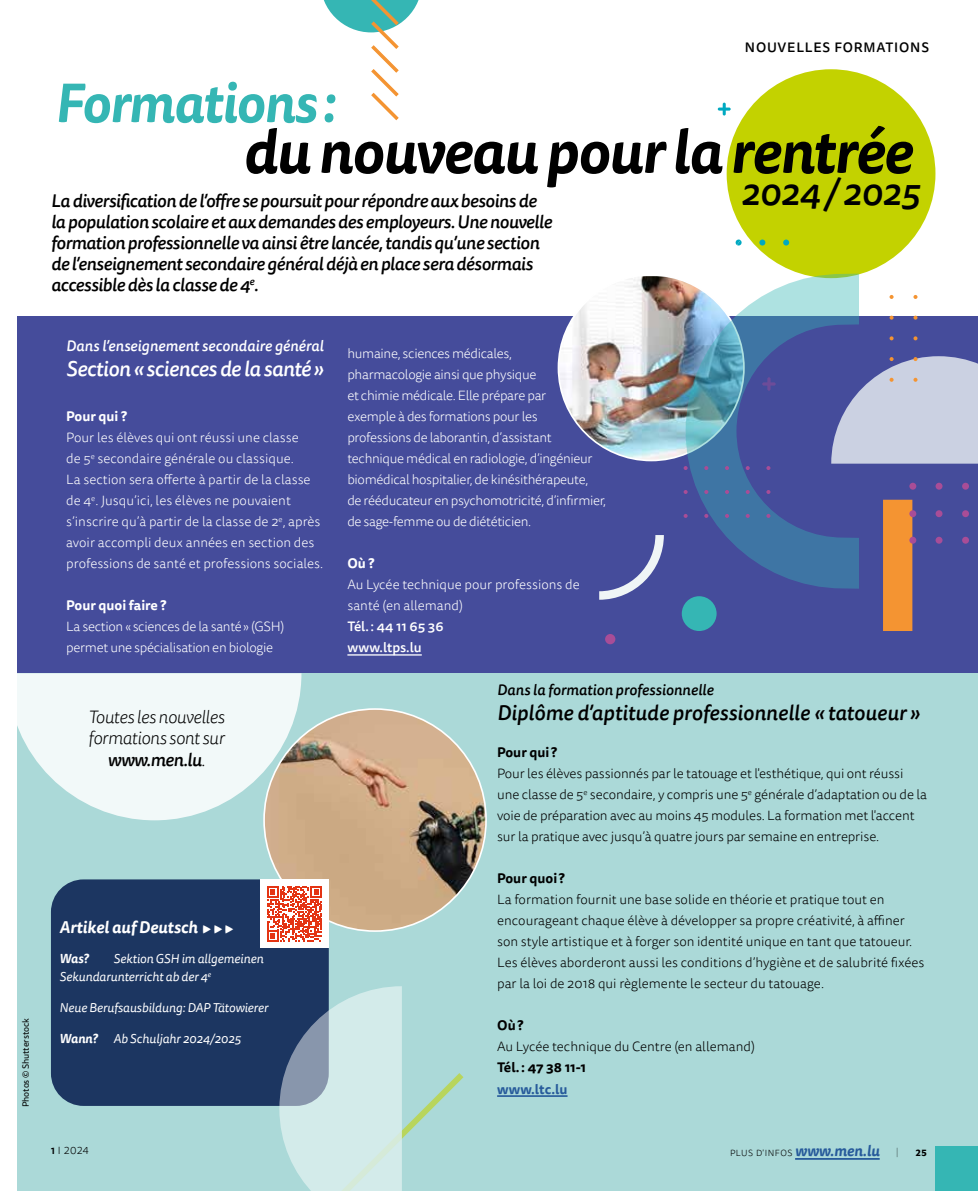
<style>
.page{position:relative;width:978px;height:1191px;background:#fff}
.page>*{position:absolute;margin:0;border:0;box-sizing:border-box;transform-origin:0 0}
.t1{font:italic 700 60px "Tisa Sans Pro";letter-spacing:-.02em;color:#000}
.t2{font:italic 700 54px "Tisa Sans Pro";letter-spacing:-.02em;color:#35b6b4}
.t3{font:italic 500 36.9px "Tisa Sans Pro";letter-spacing:-.01em;color:#000}
.t4{font:italic 500 21px "Tisa Sans Pro";letter-spacing:.005em;color:#000}
.t5{font:italic 500 21px "Tisa Sans Pro";letter-spacing:-.02em;color:#fff}
.t6{font:italic 500 18px/21px "Tisa Sans Pro";letter-spacing:-.02em;color:#000}
.t7{font:italic 300 18px/21.6px "Tisa Sans Pro";letter-spacing:-.02em;color:#000;text-align:center}
.t8{font:italic 700 16.5px "Tisa Sans Pro";color:#fff}
.t9{font:italic 500 15px "Tisa Sans Pro";letter-spacing:.005em;color:#fff}
.t10{font:italic 500 15px "Tisa Sans Pro";letter-spacing:.005em;color:#000}
.t11{font:300 13.5px/21px "Tisa Sans Pro";letter-spacing:-.005em;color:#000}
.t12{font:300 13.5px/21px "Tisa Sans Pro";letter-spacing:-.025em;color:#fff}
.t13{font:300 13.5px/21px "Tisa Sans Pro";color:#fff}
.t14{font:700 13.5px "Tisa Sans Pro";color:#000}
.t15{font:700 13.5px "Tisa Sans Pro";color:#fff}
.t16{font:500 13.5px/21px "Tisa Sans Pro";color:#fff}
.t17{font:500 13.5px "Tisa Sans Pro";letter-spacing:.06em;color:#000}
.t18{font:700 13.5px "Tisa Sans Pro";color:#275b9b}
.t19{font:italic 12.75px/18px "Tisa Sans Pro";letter-spacing:-.005em;color:#fff}
.t20{font:italic 700 12.75px "Tisa Sans Pro";color:#fff}
.t21{font:300 12px "Mr Eaves San OT";color:#000}
.t22{font:300 10.5px "Tisa Sans Pro";color:#000}
.t23{font:800 10.5px "Mr Eaves San OT";color:#000}
.t24{font:300 9px "Tisa Sans Pro";letter-spacing:.06em;color:#000}
.t25{font:9px "Tisa Sans Pro";letter-spacing:-.01em;color:#000}
.s1{font-weight:500}
.s2{font-weight:500;font-style:normal;font-size:15px}
.s3{font-weight:700}
.s4{font-weight:700;font-size:9px}
.s5{font-weight:700;font-style:italic;font-size:15px;color:#275b9b}
</style>
<div class="page">
<div style="left:727px;top:69px;width:208px;height:209px;background:#c3d200;border-radius:50%"></div>
<svg style="left:718px;top:103px;width:13px;height:12px"></svg>
<svg style="left:783px;top:239px;width:6px;height:6px"></svg>
<svg style="left:759px;top:239px;width:6px;height:6px"></svg>
<svg style="left:736px;top:239px;width:6px;height:6px"></svg>
<div style="left:17px;top:316px;width:961px;height:462px;background:#454c9b"></div>
<hr style="left:347px;top:654px;width:75px;height:1px;background:#fff">
<img style="left:558px;top:277px;width:126px;height:183px">
<div style="left:17px;top:673px;width:961px;height:518px;background:#abd9d8"></div>
<hr style="left:497px;top:1095px;width:71px;height:1px;background:#275b9b">
<svg style="left:323px;top:0;width:96px;height:121px"></svg>
<img style="left:264px;top:709px;width:222px;height:222px;border-radius:111px">
<img style="left:684px;top:272px;width:176px;height:317px">
<div style="left:883px;top:500px;width:29px;height:131px;background:#f49432"></div>
<svg style="left:684px;top:514px;width:4px;height:4px"></svg>
<svg style="left:684px;top:490px;width:4px;height:4px"></svg>
<svg style="left:684px;top:466px;width:4px;height:4px"></svg>
<svg style="left:702px;top:290px;width:276px;height:282px"></svg>
<div style="left:682px;top:596px;width:35px;height:35px;background:#35b6b4;border-radius:50%"></div>
<svg style="left:599px;top:535px;width:65px;height:65px"></svg>
<div style="left:605px;top:634px;width:10px;height:10px;background:#a84d97;border-radius:50%"></div>
<hr style="left:795px;top:1158px;width:85px;height:1px;background:#275b9b">
<div style="left:51px;top:879px;width:278px;height:227px;background:#1c3661;border-radius:32px"></div>
<div style="left:260px;top:879px;width:69px;height:69px;background:#fff"></div>
<svg style="left:267px;top:886px;width:55px;height:55px"></svg>
<svg style="left:255px;top:986px;width:208px;height:205px"></svg>
<div style="left:935px;top:1146px;width:43px;height:45px;background:#35b6b4"></div>
<svg style="left:17px;top:673px;width:284px;height:147px;background:#e5f0ee"></svg>
<p class="t25" style="left:20px;top:1107px;width:90px;rotate:-90deg">Photos © Shutterstock</p>
<h2 class="t2" style="left:55px;top:63px;width:283px">Formations:</h2>
<p class="t17" style="left:745px;top:38px;width:186px">NOUVELLES FORMATIONS</p>
<h1 class="t1" style="left:243px;top:107px;width:671px">du nouveau pour la rentrée</h1>
<h3 class="t3" style="left:741px;top:166px;width:180px">2024/2025</h3>
<p class="t6" style="left:51px;top:190px;width:503px">La diversification de l’offre se poursuit pour répondre aux besoins de la population scolaire et aux demandes des employeurs. Une nouvelle formation professionnelle va ainsi être lancée, tandis qu’une section de l’enseignement secondaire général déjà en place sera désormais accessible dès la classe de 4<sup>e</sup>.</p>
<p class="t9" style="left:66px;top:335px;width:259px">Dans l’enseignement secondaire général</p>
<h3 class="t5" style="left:66px;top:354px;width:259px">Section «sciences de la santé»</h3>
<p class="t15" style="left:66px;top:406px;width:62px">Pour qui ?</p>
<p class="t13" style="left:66px;top:427px;width:259px">Pour les élèves qui ont réussi une classe<br>de 5<sup>e</sup> secondaire générale ou classique.<br>La section sera offerte à partir de la classe de 4<sup>e</sup>. Jusqu’ici, les élèves ne pouvaient s’inscrire qu’à partir de la classe de 2<sup>e</sup>, après avoir accompli deux années en section des professions de santé et professions sociales.</p>
<p class="t15" style="left:66px;top:595px;width:102px">Pour quoi faire ?</p>
<p class="t12" style="left:66px;top:616px;width:220px">La section «sciences de la santé» (GSH) permet une spécialisation en biologie</p>
<h3 class="t7" style="left:88px;top:706px;width:138px">Toutes les nouvelles formations sont sur <span class="s1">www.men.lu</span>.</h3>
<p class="t8" style="left:59px;top:914px;width:176px">Artikel auf Deutsch <span class="s2">▸ ▸ ▸</span></p>
<p class="t20" style="left:59px;top:949px;width:31px">Was?</p>
<p class="t19" style="left:59px;top:950px;width:205px;text-indent:54px">Sektion GSH im allgemeinen<br>Sekundarunterricht ab der 4<sup>e</sup></p>
<p class="t19" style="left:59px;top:999px;width:210px">Neue Berufsausbildung: DAP Tätowierer</p>
<p class="t19" style="left:59px;top:1029px;width:183px"><span class="s3">Wann?</span> Ab Schuljahr 2024/2025</p>
<p class="t12" style="left:347px;top:343px;width:260px">humaine, sciences médicales,<br>pharmacologie ainsi que physique<br>et chimie médicale. Elle prépare par<br>exemple à des formations pour les<br>professions de laborantin, d’assistant technique médical en radiologie, d’ingénieur biomédical hospitalier, de kinésithérapeute,<br>de rééducateur en psychomotricité, d’infirmier, de sage-femme ou de diététicien.</p>
<p class="t15" style="left:347px;top:553px;width:29px">Où ?</p>
<p class="t13" style="left:347px;top:574px;width:234px">Au Lycée technique pour professions de santé (en allemand)</p>
<p class="t16" style="left:347px;top:616px;width:98px">Tél.: 44 11 65 36 www.ltps.lu</p>
<p class="t10" style="left:497px;top:679px;width:218px">Dans la formation professionnelle</p>
<h3 class="t4" style="left:497px;top:698px;width:425px">Diplôme d’aptitude professionnelle « tatoueur »</h3>
<p class="t14" style="left:497px;top:742px;width:61px">Pour qui ?</p>
<p class="t11" style="left:497px;top:763px;width:431px">Pour les élèves passionnés par le tatouage et l'esthétique, qui ont réussi une classe de 5<sup>e</sup> secondaire, y compris une 5<sup>e</sup> générale d’adaptation ou de la voie de préparation avec au moins 45 modules. La formation met l'accent sur la pratique avec jusqu’à quatre jours par semaine en entreprise.</p>
<p class="t14" style="left:497px;top:868px;width:69px">Pour quoi ?</p>
<p class="t11" style="left:497px;top:889px;width:429px">La formation fournit une base solide en théorie et pratique tout en encourageant chaque élève à développer sa propre créativité, à affiner son style artistique et à forger son identité unique en tant que tatoueur.<br>Les élèves aborderont aussi les conditions d’hygiène et de salubrité fixées par la loi de 2018 qui règlemente le secteur du tatouage.</p>
<p class="t14" style="left:497px;top:1015px;width:28px">Où?</p>
<p class="t11" style="left:497px;top:1036px;width:259px">Au Lycée technique du Centre (en allemand)</p>
<p class="t14" style="left:497px;top:1057px;width:90px">Tél.: 47 38 11-1</p>
<p class="t18" style="left:497px;top:1078px;width:72px">www.ltc.lu</p>
<p class="t22" style="left:51px;top:1144px;width:39px"><span class="s4">1</span> I 2024</p>
<p class="t24" style="left:730px;top:1147px;width:151px">PLUS D'INFOS <span class="s5">www.men.lu</span></p>
<p class="t21" style="left:896px;top:1145px;width:4px">|</p>
<p class="t23" style="left:916px;top:1146px;width:12px">25</p>
</div>
